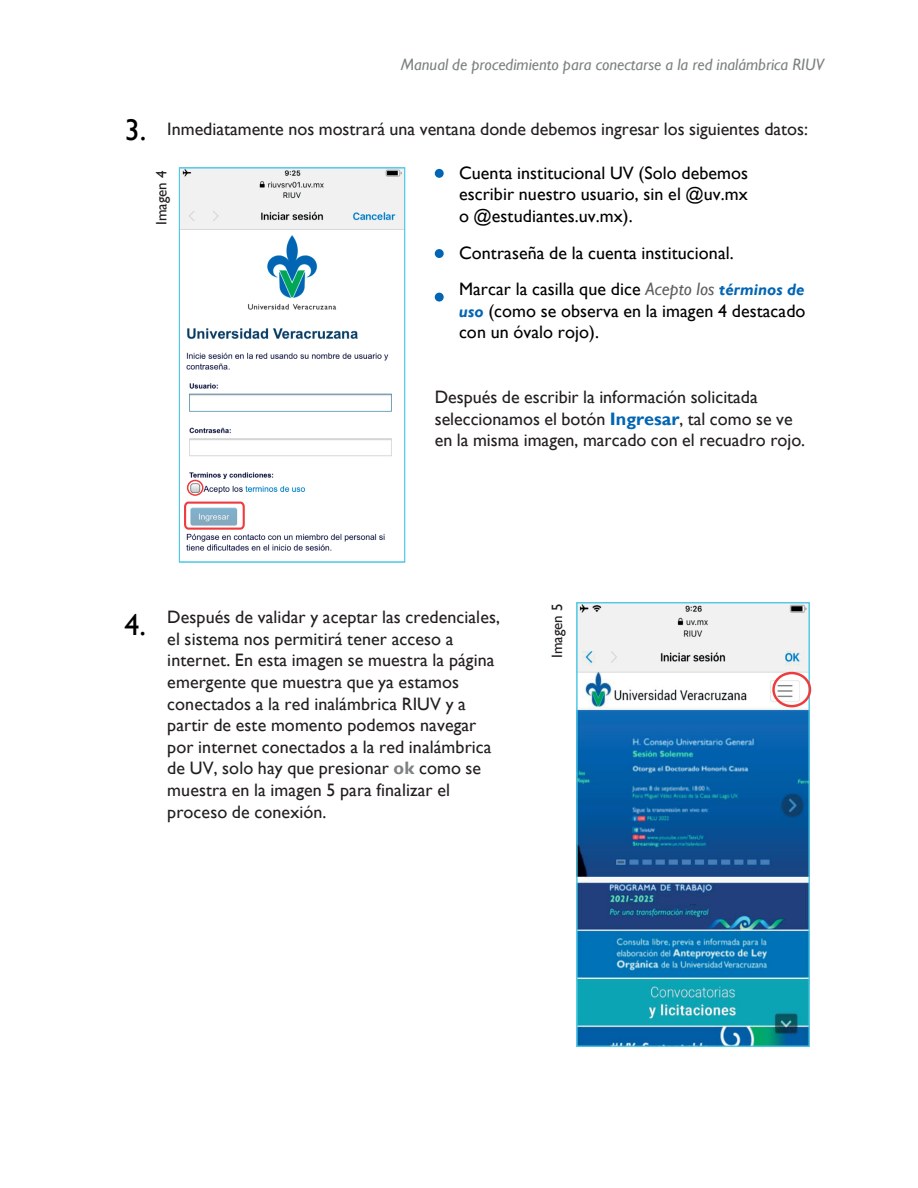
<style>
.page{position:relative;width:918px;height:1188px;background:#fff}
.page>*{position:absolute;margin:0;border:0;box-sizing:border-box;transform-origin:0 0}
.t1{font:30px "Gill Sans";color:#000001}
.t2{font:18px/21.6px "Gill Sans";letter-spacing:.005em;color:#231f20}
.t3{font:18px/21.6px "Gill Sans";letter-spacing:.005em;color:#000001}
.t4{font:italic 16.5px "Gill Sans";color:#7e8182}
.t5{font:15px "Gill Sans";color:#231f20}
.s1{font-size:30px;color:#000001}
.s2{font-style:italic;color:#5f5f62}
.s3{font-weight:700;font-style:italic;font-size:16.5px;color:#0165b3}
.s4{font-weight:700;color:#0165b3}
.s5{font-weight:700;color:#7e8182}
</style>
<div class="page">
<div style="left:435px;top:169px;width:9px;height:9px;background:#0165b3;border-radius:50%"></div>
<div style="left:435px;top:249px;width:9px;height:9px;background:#0165b3;border-radius:50%"></div>
<div style="left:435px;top:293px;width:9px;height:9px;background:#0165b3;border-radius:50%"></div>
<img style="left:181px;top:170px;width:222px;height:381px">
<div style="left:179px;top:168px;width:226px;height:394px;border:1px solid #4cc8e6"></div>
<div style="left:187px;top:480px;width:17px;height:16px;border:2px solid #ee3b3d;border-radius:50%"></div>
<svg style="left:183px;top:501px;width:63px;height:30px"></svg>
<img style="left:579px;top:605px;width:228px;height:439px">
<div style="left:577px;top:603px;width:232px;height:443px;border:1px solid #4cc8e6"></div>
<div style="left:772px;top:672px;width:39px;height:35px;border:2px solid #ee3b3d;border-radius:50%"></div>
<p class="t4" style="left:401px;top:55px;width:425px">Manual de procedimiento para conectarse a la red inalámbrica RIUV</p>
<p class="t2" style="left:125px;top:119px;width:685px"><span class="s1">3.</span> Inmediatamente nos mostrará una ventana donde debemos ingresar los siguientes datos:</p>
<p class="t3" style="left:459px;top:162px;width:291px;text-align:justify">Cuenta institucional UV (Solo debemos escribir nuestro usuario, sin el @uv.mx o @estudiantes.uv.mx).</p>
<p class="t3" style="left:459px;top:234px;width:347px;line-height:36.6px">Contraseña de la cuenta institucional.<br>Marcar la casilla que dice <span class="s2">Acepto los</span> <span class="s3">términos de</span></p>
<p class="t3" style="left:459px;top:300px;width:348px"><span class="s3">uso</span> (como se observa en la imagen 4 destacado con un óvalo rojo).</p>
<p class="t5" style="left:153px;top:225px;width:56px;rotate:-90deg">Imagen 4</p>
<p class="t2" style="left:435px;top:387px;width:372px">Después de escribir la información solicitada seleccionamos el botón <span class="s4">Ingresar</span>, tal como se ve en la misma imagen, marcado con el recuadro rojo.</p>
<h1 class="t1" style="left:125px;top:607px;width:23px">4.</h1>
<p class="t5" style="left:548px;top:658px;width:56px;rotate:-90deg">Imagen 5</p>
<p class="t2" style="left:167px;top:607px;width:334px">Después de validar y aceptar las credenciales, el sistema nos permitirá tener acceso a internet. En esta imagen se muestra la página emergente que muestra que ya estamos conectados a la red inalámbrica RIUV y a partir de este momento podemos navegar por internet conectados a la red inalámbrica de UV, solo hay que presionar <span class="s5">ok</span> como se muestra en la imagen 5 para finalizar el proceso de conexión.</p>
</div>
